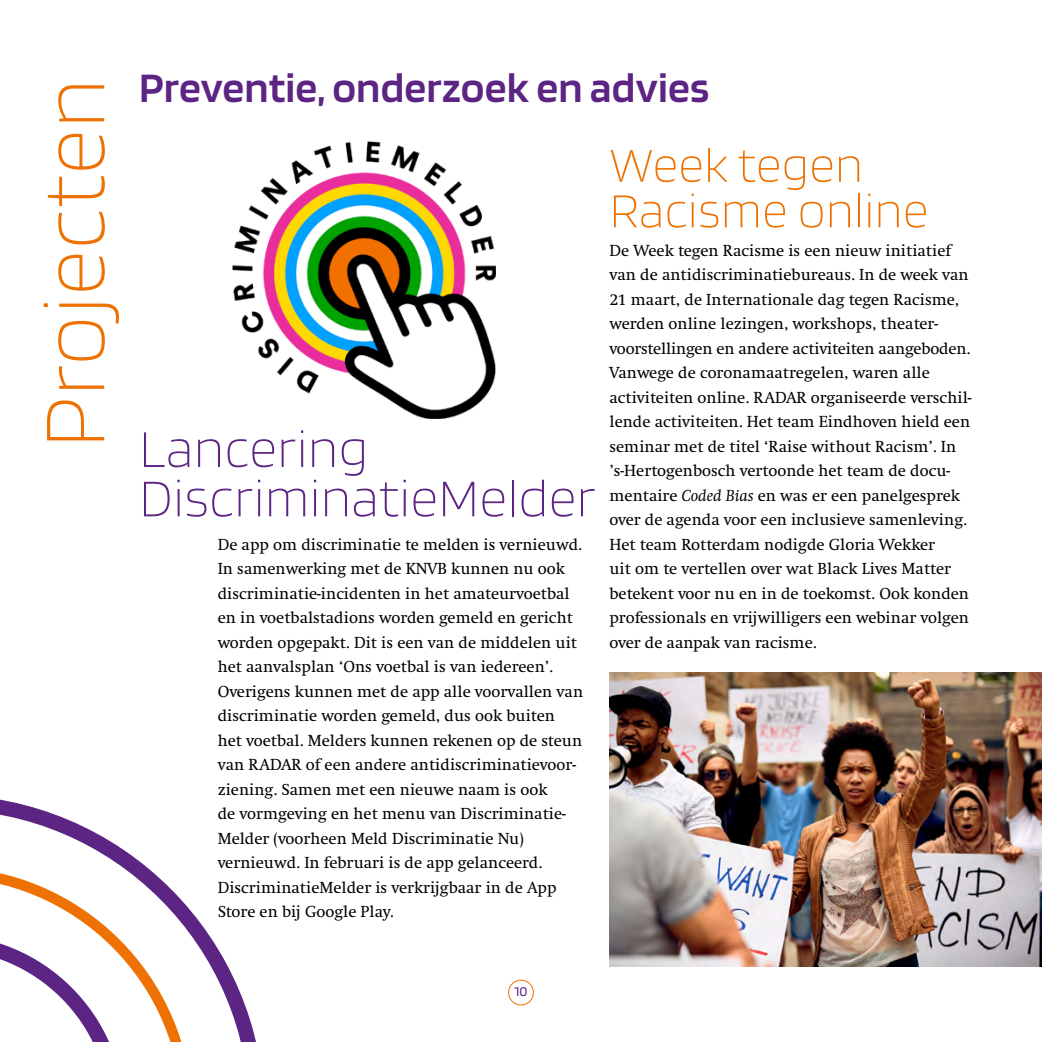
<style>
.page{position:relative;width:1042px;height:1042px;background:#fff}
.page>*{position:absolute;margin:0;border:0;box-sizing:border-box;transform-origin:0 0}
.t1{font:200 91.17px "Blinker";letter-spacing:.005em;color:#ee7203}
.tussenkop_radar{font:200 55.12px "Blinker";letter-spacing:.005em;color:#5c2483}
.tussenkop_radar-2{font:200 50.75px "Blinker";letter-spacing:.005em;color:#ee7203}
.tussenkop_radar-3{font:600 43.75px "Blinker";letter-spacing:.005em;color:#5c2483}
.body_radar{font:16.62px/24.5px "Swift";color:#000}
.t2{font:14px "Blinker";color:#5c2483}
.s1{font-style:italic}
</style>
<div class="page">
<div style="left:508px;top:980px;width:26px;height:25px;border:1px solid #ee7203;border-radius:50%"></div>
<img style="left:232px;top:141px;width:263px;height:278px">
<img style="left:609px;top:672px;width:433px;height:294px">
<svg style="left:0;top:799px;width:256px;height:243px"></svg>
<p class="t1" style="left:29px;top:448px;width:372px;rotate:-90deg">Projecten</p>
<p class="tussenkop_radar-3" style="left:139px;top:65px;width:572px">Preventie, onderzoek en advies</p>
<p class="tussenkop_radar" style="left:139px;top:421px;width:231px">Lancering</p>
<p class="tussenkop_radar" style="left:139px;top:471px;width:458px">DiscriminatieMelder</p>
<p class="body_radar" style="left:218px;top:532px;width:367px">De app om discriminatie te melden is vernieuwd.<br>In samenwerking met de KNVB kunnen nu ook discriminatie-incidenten in het amateurvoetbal en in voetbalstadions worden gemeld en gericht worden opgepakt. Dit is een van de middelen uit het aanvalsplan ‘Ons voetbal is van iedereen’.<br>Overigens kunnen met de app alle voorvallen van discriminatie worden gemeld, dus ook buiten het voetbal. Melders kunnen rekenen op de steun van RADAR of een andere antidiscriminatievoor&shy;ziening. Samen met een nieuwe naam is ook<br>de vormgeving en het menu van Discriminatie-Melder (voorheen Meld Discriminatie Nu) vernieuwd. In februari is de app gelanceerd.<br>DiscriminatieMelder is verkrijgbaar in de App Store en bij Google Play.</p>
<p class="tussenkop_radar-2" style="left:609px;top:140px;width:255px">Week tegen</p>
<p class="tussenkop_radar-2" style="left:609px;top:185px;width:320px">Racisme online</p>
<p class="body_radar" style="left:609px;top:238px;width:363px">De Week tegen Racisme is een nieuw initiatief van de antidiscriminatiebureaus. In de week van 21 maart, de Internationale dag tegen Racisme, werden online lezingen, workshops, theater&shy;voorstellingen en andere activiteiten aangeboden.<br>Vanwege de coronamaatregelen, waren alle activiteiten online. RADAR organiseerde verschil&shy;lende activiteiten. Het team Eindhoven hield een seminar met de titel ‘Raise without Racism’. In ’s-Hertogenbosch vertoonde het team de docu&shy;mentaire <span class="s1">Coded Bias</span> en was er een panelgesprek over de agenda voor een inclusieve samenleving.<br>Het team Rotterdam nodigde Gloria Wekker<br>uit om te vertellen over wat Black Lives Matter betekent voor nu en in de toekomst. Ook konden professionals en vrijwilligers een webinar volgen over de aanpak van racisme.</p>
<p class="t2" style="left:514px;top:984px;width:15px">10</p>
</div>
